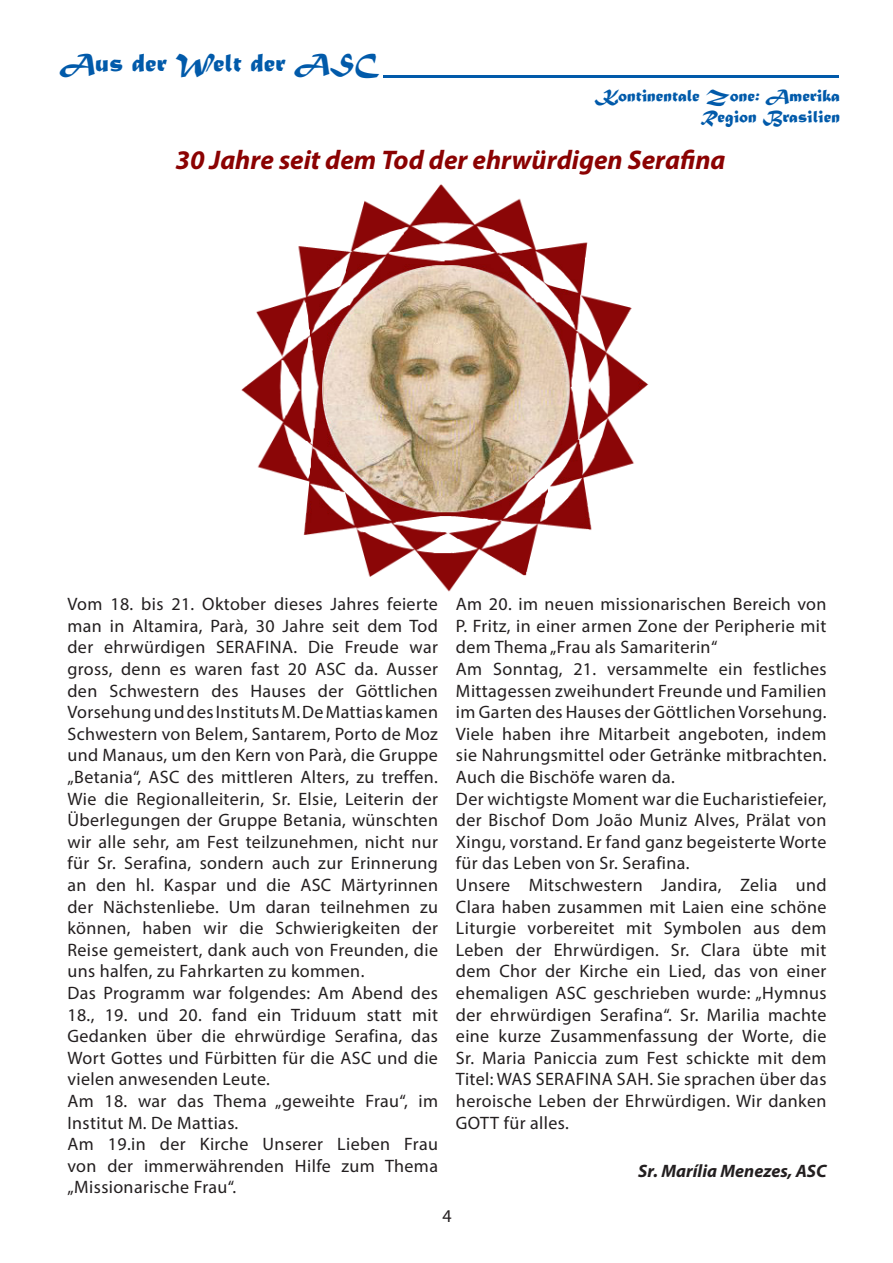
<style>
.page{position:relative;width:893px;height:1263px;background:#fff}
.page>*{position:absolute;margin:0;border:0;box-sizing:border-box;transform-origin:0 0}
.t1{font:italic 700 27px "Myriad Pro";color:#8b0202}
.t2{font:27px "Matura MT Script Capitals";color:#015aaa}
.t3{font:18px/21.6px "Myriad Pro";letter-spacing:.02em;color:#231f20;text-align:justify}
.t4{font:18px "Matura MT Script Capitals";color:#015aaa}
.t5{font:italic 700 18px "Myriad Pro";color:#231f20}
</style>
<div class="page">
<img style="left:241px;top:184px;width:408px;height:408px">
<svg style="left:384px;top:75px;width:455px;height:3px"></svg>
<p class="t2" style="left:60px;top:46px;width:320px">Aus der Welt der ASC</p>
<p class="t4" style="left:597px;top:84px;width:244px">Kontinentale Zone: Amerika</p>
<p class="t4" style="left:700px;top:106px;width:141px">Region Brasilien</p>
<p class="t1" style="left:175px;top:143px;width:552px">30 Jahre seit dem Tod der ehrwürdigen Serafina</p>
<p class="t3" style="left:67px;top:593px;width:372px">Vom 18. bis 21. Oktober dieses Jahres feierte man in Altamira, Parà, 30 Jahre seit dem Tod der ehrwürdigen SERAFINA. Die Freude war gross, denn es waren fast 20 ASC da. Ausser den Schwestern des Hauses der Göttlichen Vorsehung und des Instituts M. De Mattias kamen Schwestern von Belem, Santarem, Porto de Moz und Manaus, um den Kern von Parà, die Gruppe „Betania“, ASC des mittleren Alters, zu treffen.<br>Wie die Regionalleiterin, Sr. Elsie, Leiterin der Überlegungen der Gruppe Betania, wünschten wir alle sehr, am Fest teilzunehmen, nicht nur für Sr. Serafina, sondern auch zur Erinnerung an den hl. Kaspar und die ASC Märtyrinnen der Nächstenliebe. Um daran teilnehmen zu können, haben wir die Schwierigkeiten der Reise gemeistert, dank auch von Freunden, die uns halfen, zu Fahrkarten zu kommen.</p>
<p class="t3" style="left:67px;top:982px;width:372px">Das Programm war folgendes: Am Abend des 18., 19. und 20. fand ein Triduum statt mit Gedanken über die ehrwürdige Serafina, das Wort Gottes und Fürbitten für die ASC und die vielen anwesenden Leute.</p>
<p class="t3" style="left:67px;top:1090px;width:372px">Am 18. war das Thema „geweihte Frau“, im<br>Institut M. De Mattias.</p>
<p class="t3" style="left:67px;top:1133px;width:372px">Am 19.in der Kirche Unserer Lieben Frau von der immerwährenden Hilfe zum Thema „Missionarische Frau“.</p>
<p class="t3" style="left:456px;top:593px;width:372px">Am 20. im neuen missionarischen Bereich von P. Fritz, in einer armen Zone der Peripherie mit dem Thema „Frau als Samariterin“</p>
<p class="t3" style="left:456px;top:658px;width:372px">Am Sonntag, 21. versammelte ein festliches Mittagessen zweihundert Freunde und Familien im Garten des Hauses der Göttlichen Vorsehung.<br>Viele haben ihre Mitarbeit angeboten, indem sie Nahrungsmittel oder Getränke mitbrachten.<br>Auch die Bischöfe waren da.</p>
<p class="t3" style="left:456px;top:787px;width:372px">Der wichtigste Moment war die Eucharistiefeier, der Bischof Dom João Muniz Alves, Prälat von Xingu, vorstand. Er fand ganz begeisterte Worte für das Leben von Sr. Serafina.</p>
<p class="t3" style="left:456px;top:874px;width:372px">Unsere Mitschwestern Jandira, Zelia und Clara haben zusammen mit Laien eine schöne Liturgie vorbereitet mit Symbolen aus dem Leben der Ehrwürdigen. Sr. Clara übte mit dem Chor der Kirche ein Lied, das von einer ehemaligen ASC geschrieben wurde: „Hymnus der ehrwürdigen Serafina“. Sr. Marilia machte eine kurze Zusammenfassung der Worte, die Sr. Maria Paniccia zum Fest schickte mit dem Titel: WAS SERAFINA SAH. Sie sprachen über das heroische Leben der Ehrwürdigen. Wir danken GOTT für alles.</p>
<p class="t5" style="left:638px;top:1159px;width:190px">Sr. Marília Menezes, ASC</p>
<p class="t3" style="left:442px;top:1205px;width:11px">4</p>
</div>
